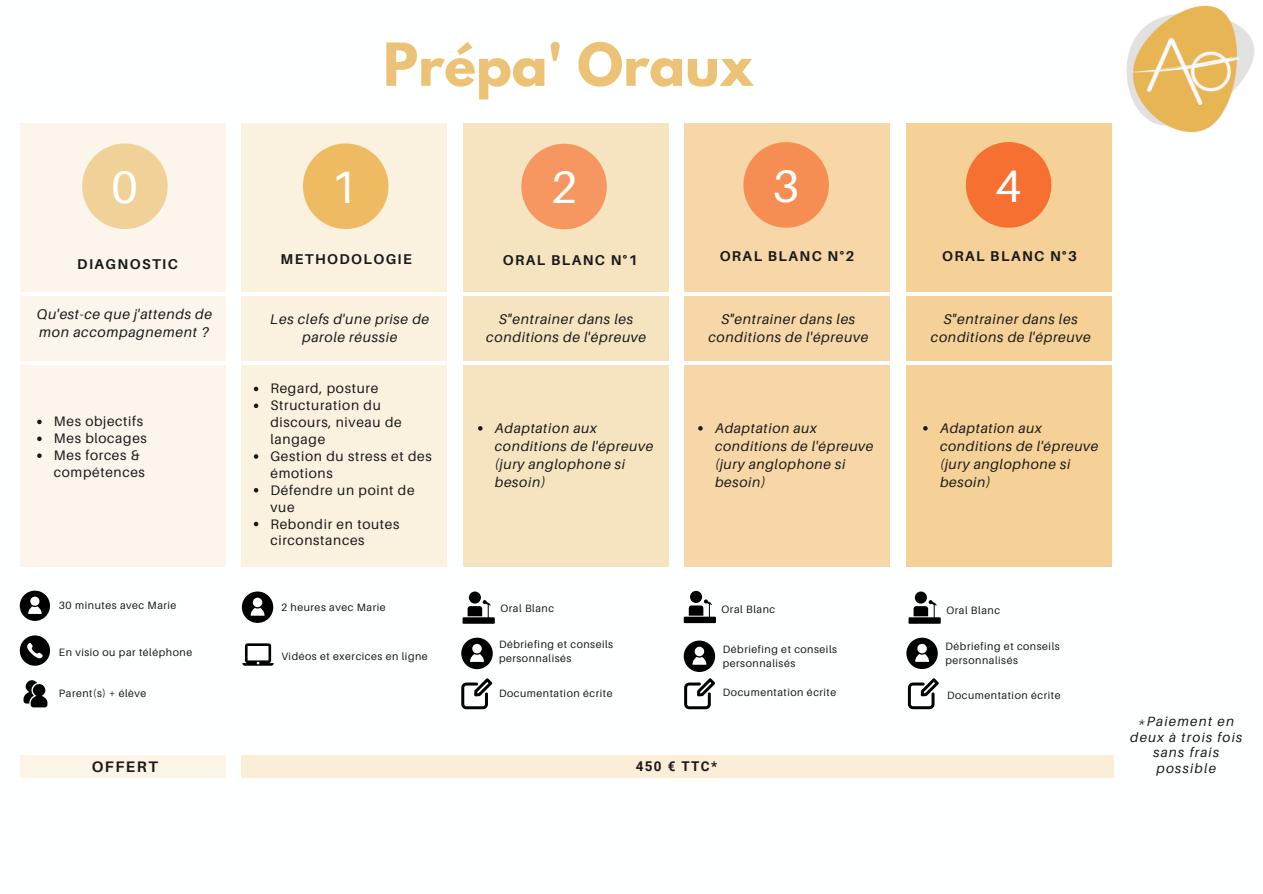
<style>
.page{position:relative;width:1263px;height:894px;background:#fff}
.page>*{position:absolute;margin:0;border:0;box-sizing:border-box;transform-origin:0 0}
.t1{font:700 52.5px "League Spartan";color:#e8b554}
.t2{font:45.45px "Aileron";color:#fff}
.t3{font:700 15.3px "Aileron";letter-spacing:.1em;color:#191919}
.t4{font:700 14.25px "Aileron";letter-spacing:.1em;color:#191919}
.t5{font:italic 14.1px/17.7px "Aileron";letter-spacing:.05em;color:#191919;text-align:center}
.t6{font:italic 13.95px/18px "Aileron";letter-spacing:.05em;color:#191919}
.t7{font:13.8px/16.8px "Aileron";letter-spacing:.05em;color:#191919}
.t8{font:italic 13.5px/15.5px "Aileron";letter-spacing:.1em;color:#191919;text-align:center}
.t9{font:700 13.5px "Roboto";letter-spacing:.1em;color:#191919}
.t10{font:10.65px/13.8px "Aileron";letter-spacing:.05em;color:#191919}
</style>
<div class="page">
<div style="left:241px;top:124px;width:206px;height:443px;background:#fbf1df"></div>
<div style="left:20px;top:124px;width:206px;height:443px;background:#fbf5eb"></div>
<div style="left:463px;top:124px;width:205px;height:443px;background:#f6e4c1"></div>
<svg style="left:20px;top:590px;width:30px;height:30px"></svg>
<svg style="left:24px;top:680px;width:23px;height:27px"></svg>
<svg style="left:242px;top:643px;width:32px;height:22px"></svg>
<svg style="left:461px;top:637px;width:32px;height:32px"></svg>
<div style="left:20px;top:755px;width:206px;height:22px;background:#fcf4e6"></div>
<div style="left:241px;top:755px;width:873px;height:22px;background:#fbedd8"></div>
<div style="left:906px;top:124px;width:206px;height:443px;background:#f5d097"></div>
<div style="left:684px;top:124px;width:205px;height:443px;background:#f7d7a7"></div>
<hr style="left:20px;top:361px;width:1093px;height:4px;background:#fff">
<hr style="left:21px;top:292px;width:1093px;height:3px;background:#fff">
<svg style="left:463px;top:591px;width:32px;height:32px"></svg>
<svg style="left:20px;top:635px;width:30px;height:30px"></svg>
<svg style="left:82px;top:143px;width:86px;height:86px"></svg>
<svg style="left:303px;top:143px;width:85px;height:86px"></svg>
<svg style="left:521px;top:144px;width:86px;height:85px"></svg>
<svg style="left:743px;top:142px;width:86px;height:85px"></svg>
<svg style="left:966px;top:142px;width:85px;height:85px"></svg>
<svg style="left:242px;top:591px;width:31px;height:31px"></svg>
<svg style="left:684px;top:640px;width:31px;height:31px"></svg>
<svg style="left:684px;top:590px;width:32px;height:33px"></svg>
<svg style="left:906px;top:637px;width:32px;height:32px"></svg>
<svg style="left:908px;top:591px;width:33px;height:32px"></svg>
<svg style="left:461px;top:678px;width:31px;height:31px"></svg>
<svg style="left:684px;top:678px;width:31px;height:31px"></svg>
<svg style="left:908px;top:678px;width:31px;height:31px"></svg>
<img style="left:1126px;top:5px;width:128px;height:128px">
<svg style="left:254px;top:386px;width:4px;height:5px"></svg>
<svg style="left:254px;top:403px;width:4px;height:5px"></svg>
<svg style="left:254px;top:454px;width:4px;height:4px"></svg>
<svg style="left:254px;top:488px;width:4px;height:4px"></svg>
<svg style="left:254px;top:521px;width:4px;height:5px"></svg>
<svg style="left:37px;top:419px;width:5px;height:5px"></svg>
<svg style="left:37px;top:436px;width:5px;height:5px"></svg>
<svg style="left:37px;top:453px;width:5px;height:5px"></svg>
<svg style="left:478px;top:426px;width:4px;height:4px"></svg>
<svg style="left:698px;top:426px;width:5px;height:4px"></svg>
<svg style="left:923px;top:426px;width:5px;height:4px"></svg>
<h1 class="t1" style="left:383px;top:39px;width:372px">Prépa' Oraux</h1>
<h2 class="t2" style="left:112px;top:159px;width:28px">0</h2>
<h2 class="t2" style="left:331px;top:159px;width:28px">1</h2>
<h2 class="t2" style="left:551px;top:159px;width:28px">2</h2>
<h2 class="t2" style="left:773px;top:157px;width:28px">3</h2>
<h2 class="t2" style="left:995px;top:157px;width:28px">4</h2>
<h3 class="t4" style="left:77px;top:255px;width:102px">DIAGNOSTIC</h3>
<h3 class="t4" style="left:281px;top:250px;width:133px">METHODOLOGIE</h3>
<h3 class="t4" style="left:503px;top:251px;width:136px">ORAL BLANC N°1</h3>
<h3 class="t4" style="left:720px;top:247px;width:136px">ORAL BLANC N°2</h3>
<h3 class="t4" style="left:942px;top:247px;width:136px">ORAL BLANC N°3</h3>
<h3 class="t5" style="left:37px;top:305px;width:177px;text-align:left">Qu'est-ce que j'attends de mon accompagnement ?</h3>
<h3 class="t5" style="left:270px;top:310px;width:160px">Les clefs d'une prise de parole réussie</h3>
<h3 class="t5" style="left:486px;top:310px;width:161px">S"entrainer dans les conditions de l'épreuve</h3>
<h3 class="t5" style="left:708px;top:310px;width:161px">S"entrainer dans les conditions de l'épreuve</h3>
<h3 class="t5" style="left:931px;top:310px;width:161px">S"entrainer dans les conditions de l'épreuve</h3>
<p class="t7" style="left:54px;top:413px;width:95px">Mes objectifs<br>Mes blocages<br>Mes forces &amp; compétences</p>
<p class="t7" style="left:270px;top:380px;width:163px">Regard, posture<br>Structuration du discours, niveau de langage<br>Gestion du stress et des émotions<br>Défendre un point de vue<br>Rebondir en toutes circonstances</p>
<h3 class="t6" style="left:495px;top:418px;width:160px">Adaptation aux conditions de l'épreuve (jury anglophone si besoin)</h3>
<h3 class="t6" style="left:715px;top:418px;width:160px">Adaptation aux conditions de l'épreuve (jury anglophone si besoin)</h3>
<h3 class="t6" style="left:940px;top:418px;width:160px">Adaptation aux conditions de l'épreuve (jury anglophone si besoin)</h3>
<p class="t10" style="left:59px;top:598px;width:119px">30 minutes avec Marie</p>
<p class="t10" style="left:281px;top:600px;width:106px">2 heures avec Marie</p>
<p class="t10" style="left:500px;top:601px;width:55px">Oral Blanc</p>
<p class="t10" style="left:722px;top:602px;width:55px">Oral Blanc</p>
<p class="t10" style="left:946px;top:602px;width:55px">Oral Blanc</p>
<p class="t10" style="left:59px;top:645px;width:135px">En visio ou par téléphone</p>
<p class="t10" style="left:281px;top:648px;width:148px">Vidéos et exercices en ligne</p>
<p class="t10" style="left:499px;top:636px;width:116px">Débriefing et conseils personnalisés</p>
<p class="t10" style="left:723px;top:642px;width:116px">Débriefing et conseils personnalisés</p>
<p class="t10" style="left:945px;top:639px;width:116px">Débriefing et conseils personnalisés</p>
<p class="t10" style="left:59px;top:686px;width:89px">Parent(s) + élève</p>
<p class="t10" style="left:499px;top:686px;width:115px">Documentation écrite</p>
<p class="t10" style="left:723px;top:684px;width:115px">Documentation écrite</p>
<p class="t10" style="left:947px;top:687px;width:115px">Documentation écrite</p>
<h3 class="t3" style="left:92px;top:756px;width:68px">OFFERT</h3>
<p class="t9" style="left:636px;top:757px;width:83px">450 € TTC*</p>
<p class="t8" style="left:1130px;top:713px;width:114px">*Paiement en deux à trois fois sans frais possible</p>
</div>
